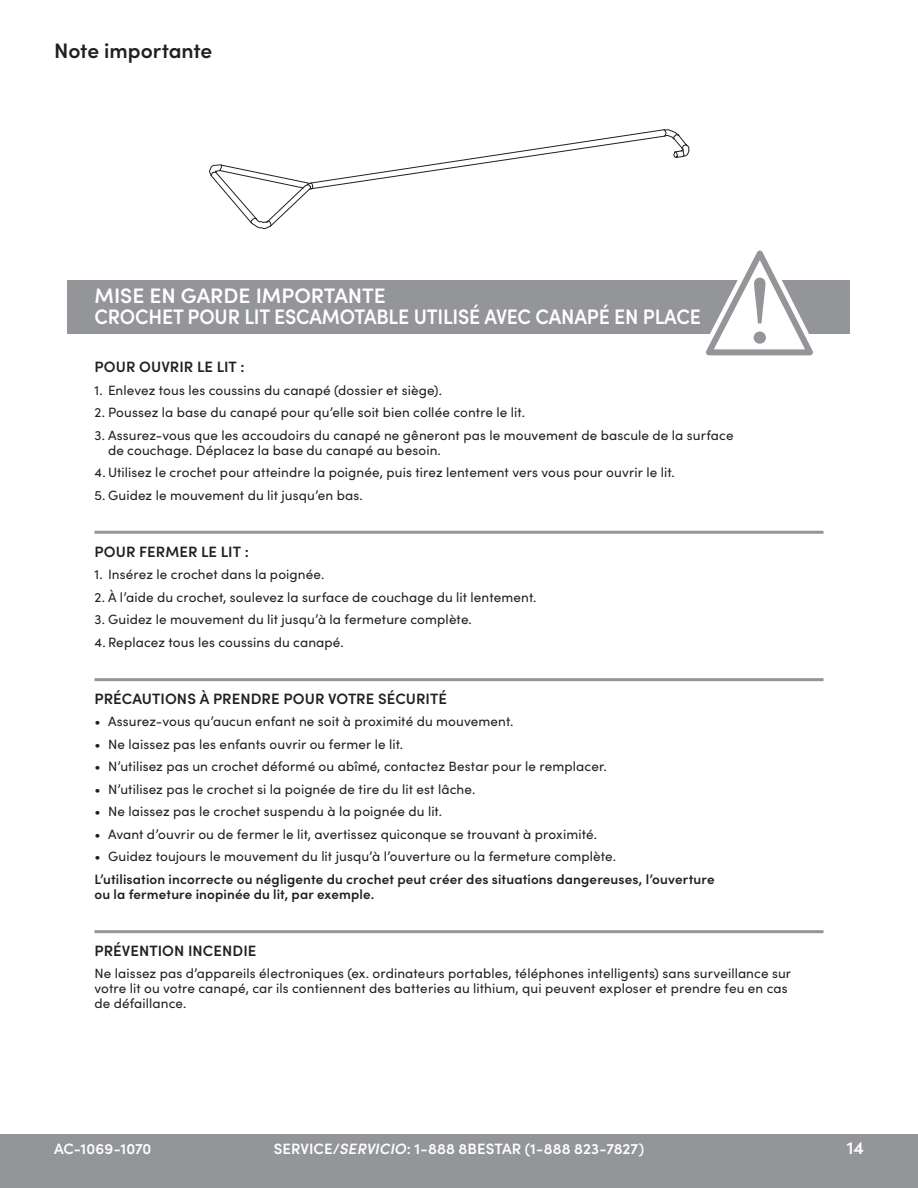
<style>
.page{position:relative;width:918px;height:1188px;background:#fff}
.page>*{position:absolute;margin:0;border:0;box-sizing:border-box;transform-origin:0 0}
.t1{font:600 21px/21px "Sofia Pro";letter-spacing:-.01em;color:#fff}
.t2{font:600 21px "Sofia Pro";letter-spacing:-.005em;color:#231f20}
.t3{font:600 18px "Sofia Pro";color:#fff}
.t4{font:600 15px "Sofia Pro";letter-spacing:.005em;color:#231f20}
.t5{font:600 15px "Sofia Pro";letter-spacing:.005em;color:#fff}
.t6{font:13.5px/15px "Sofia Pro";letter-spacing:.01em;color:#231f20}
.t7{font:600 13.5px/15px "Sofia Pro";letter-spacing:.01em;color:#231f20}
.s1{font-style:italic}
</style>
<div class="page">
<hr style="left:0;top:0;width:918px;height:1px;background:#939598">
<hr style="left:94px;top:531px;width:730px;height:3px;background:#939598">
<hr style="left:94px;top:678px;width:730px;height:3px;background:#939598">
<hr style="left:94px;top:930px;width:730px;height:3px;background:#939598">
<div style="left:68px;top:280px;width:782px;height:54px;background:#939598"></div>
<svg style="left:209px;top:129px;width:604px;height:227px"></svg>
<div style="left:0;top:1134px;width:918px;height:54px;background:#939598"></div>
<h1 class="t2" style="left:54px;top:35px;width:160px">Note importante</h1>
<h1 class="t1" style="left:94px;top:284px;width:608px">MISE EN GARDE IMPORTANTE<br>CROCHET POUR LIT ESCAMOTABLE UTILISÉ AVEC CANAPÉ EN PLACE</h1>
<p class="t4" style="left:94px;top:355px;width:152px">POUR OUVRIR LE LIT :</p>
<p class="t6" style="left:94px;top:382px;width:349px">1. Enlevez tous les coussins du canapé (dossier et siège).</p>
<p class="t6" style="left:94px;top:404px;width:432px">2. Poussez la base du canapé pour qu’elle soit bien collée contre le lit.</p>
<p class="t6" style="left:108px;top:427px;width:627px;text-indent:-14px">3. Assurez-vous que les accoudoirs du canapé ne gêneront pas le mouvement de bascule de la surface de couchage. Déplacez la base du canapé au besoin.</p>
<p class="t6" style="left:94px;top:464px;width:582px">4. Utilisez le crochet pour atteindre la poignée, puis tirez lentement vers vous pour ouvrir le lit.</p>
<p class="t6" style="left:94px;top:487px;width:270px">5. Guidez le mouvement du lit jusqu’en bas.</p>
<p class="t4" style="left:94px;top:540px;width:156px">POUR FERMER LE LIT :</p>
<p class="t6" style="left:94px;top:566px;width:231px">1. Insérez le crochet dans la poignée.</p>
<p class="t6" style="left:94px;top:589px;width:444px">2. À l’aide du crochet, soulevez la surface de couchage du lit lentement.</p>
<p class="t6" style="left:94px;top:611px;width:379px">3. Guidez le mouvement du lit jusqu’à la fermeture complète.</p>
<p class="t6" style="left:94px;top:634px;width:251px">4. Replacez tous les coussins du canapé.</p>
<p class="t4" style="left:94px;top:687px;width:354px">PRÉCAUTIONS À PRENDRE POUR VOTRE SÉCURITÉ</p>
<p class="t6" style="left:94px;top:713px;width:421px">• Assurez-vous qu’aucun enfant ne soit à proximité du mouvement.</p>
<p class="t6" style="left:94px;top:736px;width:310px">• Ne laissez pas les enfants ouvrir ou fermer le lit.</p>
<p class="t6" style="left:94px;top:758px;width:514px">• N’utilisez pas un crochet déformé ou abîmé, contactez Bestar pour le remplacer.</p>
<p class="t6" style="left:94px;top:781px;width:382px">• N’utilisez pas le crochet si la poignée de tire du lit est lâche.</p>
<p class="t6" style="left:94px;top:803px;width:349px">• Ne laissez pas le crochet suspendu à la poignée du lit.</p>
<p class="t6" style="left:94px;top:826px;width:504px">• Avant d’ouvrir ou de fermer le lit, avertissez quiconque se trouvant à proximité.</p>
<p class="t6" style="left:94px;top:848px;width:523px">• Guidez toujours le mouvement du lit jusqu’à l’ouverture ou la fermeture complète.</p>
<p class="t7" style="left:94px;top:870px;width:622px">L’utilisation incorrecte ou négligente du crochet peut créer des situations dangereuses, l’ouverture ou la fermeture inopinée du lit, par exemple.</p>
<p class="t4" style="left:94px;top:939px;width:163px">PRÉVENTION INCENDIE</p>
<p class="t6" style="left:94px;top:965px;width:698px">Ne laissez pas d’appareils électroniques (ex. ordinateurs portables, téléphones intelligents) sans surveillance sur votre lit ou votre canapé, car ils contiennent des batteries au lithium, qui peuvent exploser et prendre feu en cas de défaillance.</p>
<p class="t5" style="left:54px;top:1138px;width:99px">AC-1069-1070</p>
<p class="t5" style="left:274px;top:1138px;width:372px">SERVICE/<span class="s1">SERVICIO</span>: 1-888 8BESTAR (1-888 823-7827)</p>
<h2 class="t3" style="left:847px;top:1134px;width:19px">14</h2>
</div>
